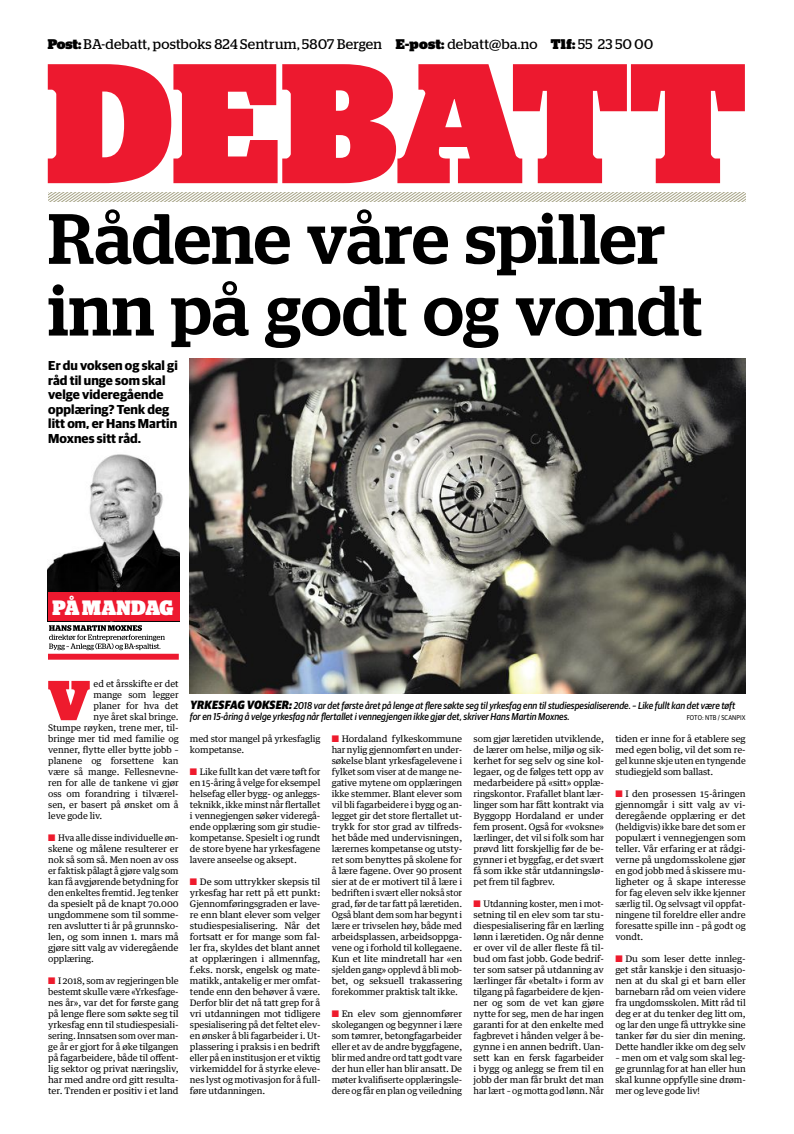
<style>
.page{position:relative;width:794px;height:1134px;background:#fff}
.page>*{position:absolute;margin:0;border:0;box-sizing:border-box;transform-origin:0 0}
.t1{font:900 170px "Stag";color:#ed192f}
.t2{font:500 71px/71.7px "Stag";color:#000}
.t3{font:900 56.1px "Stag";color:#ee1b2d}
.t4{font:900 20.8px "Stag";letter-spacing:-.005em;color:#fff;scale:.93 1}
.t5{font:14px "Stag";letter-spacing:.025em;color:#000}
.t6{font:700 13px/14.5px "Guardian Sans";letter-spacing:.005em;color:#000}
.t7{font:italic 500 10px/11px "Guardian Sans";color:#000;scale:.9 1}
.t8{font:9px/11px "Guardian Text Egyp";letter-spacing:-.01em;color:#000;text-align:justify}
.t9{font:7px "Guardian Sans";letter-spacing:.02em;color:#000;scale:.9 1}
.s1{font-weight:900}
.s2{color:#ee1b2d}
.s3{font-weight:900;font-size:12px}
</style>
<div class="page">
<img style="left:190px;top:359px;width:556px;height:334px">
<img style="left:48px;top:454px;width:131px;height:138px">
<div style="left:48px;top:592px;width:131px;height:29px;background:#ed192f"></div>
<svg style="left:49px;top:625px;width:116px;height:25px"></svg>
<div style="left:48px;top:654px;width:131px;height:6px;background:#ed192f"></div>
<svg style="left:48px;top:193px;width:698px;height:9px"></svg>
<h3 class="t5" style="left:48px;top:36px;width:607px"><span class="s1">POST:</span> BA-debatt, postboks 824 Sentrum, 5807 Bergen <span class="s1">E-POST:</span> debatt@ba.no <span class="s1">TLF:</span> 55 23 50 00</h3>
<h1 class="t1" style="left:46px;top:25px;width:701px">DEBATT</h1>
<h2 class="t2" style="left:48px;top:202px;width:655px">Rådene våre spiller inn på godt og vondt</h2>
<h3 class="t6" style="left:48px;top:357px;width:131px">Er du voksen og skal gi råd til unge som skal velge videregående opplæring? Tenk deg litt om, er Hans Martin<br>Moxnes sitt råd.</h3>
<h3 class="t4" style="left:53px;top:595px;width:131px">PÅ MANDAG</h3>
<h3 class="t3" style="left:48px;top:668px;width:44px">V</h3>
<p class="t8" style="left:94px;top:678px;width:87px">ed et årsskifte er det</p>
<p class="t8" style="left:94px;top:689px;width:87px">mange som legger</p>
<p class="t8" style="left:94px;top:700px;width:87px">planer for hva det</p>
<p class="t8" style="left:94px;top:710px;width:87px">nye året skal bringe.</p>
<p class="t8" style="left:48px;top:721px;width:132px">Stumpe røyken, trene mer, til-</p>
<p class="t8" style="left:48px;top:732px;width:132px">bringe mer tid med familie og</p>
<p class="t8" style="left:48px;top:743px;width:132px">venner, flytte eller bytte jobb –</p>
<p class="t8" style="left:48px;top:754px;width:132px">planene og forsettene kan</p>
<p class="t8" style="left:48px;top:765px;width:132px">være så mange. Fellesnevne-</p>
<p class="t8" style="left:48px;top:776px;width:132px">ren for alle de tankene vi gjør</p>
<p class="t8" style="left:48px;top:787px;width:132px">oss om forandring i tilværel-</p>
<p class="t8" style="left:48px;top:798px;width:132px">sen, er basert på ønsket om å</p>
<p class="t8" style="left:48px;top:809px;width:56px">leve gode liv.</p>
<p class="t8" style="left:48px;top:832px;width:132px"><span class="s2">■</span> Hva alle disse individuelle øn&shy;skene og målene resulterer er nok så som så. Men noen av oss er faktisk pålagt å gjøre valg som kan få avgjørende betydning for den enkeltes fremtid. Jeg tenker da spesielt på de knapt 70.000 ungdommene som til somme&shy;ren avslutter ti år på grunnsko&shy;len, og som innen 1. mars må gjøre sitt valg av videregående opplæring.</p>
<p class="t8" style="left:48px;top:975px;width:132px"><span class="s2">■</span> I 2018, som av regjeringen ble bestemt skulle være «Yrkesfage&shy;nes år», var det for første gang på lenge flere som søkte seg til yrkesfag enn til studiespesiali&shy;sering. Innsatsen som over man&shy;ge år er gjort for å øke tilgangen på fagarbeidere, både til offent&shy;lig sektor og privat næringsliv, har med andre ord gitt resulta&shy;ter. Trenden er positiv i et land</p>
<p class="t7" style="left:190px;top:699px;width:607px"><span class="s3">YRKESFAG VOKSER:</span> 2018 var det første året på lenge at flere søkte seg til yrkesfag enn til studiespesialiserende. – Like fullt kan det være tøft for en 15-åring å velge yrkesfag når flertallet i vennegjengen ikke gjør det, skriver Hans Martin Moxnes.</p>
<p class="t9" style="left:686px;top:713px;width:67px">FOTO: NTB / SCANPIX</p>
<p class="t8" style="left:190px;top:733px;width:132px">med stor mangel på yrkesfaglig kompetanse.</p>
<p class="t8" style="left:190px;top:766px;width:132px"><span class="s2">■</span> Like fullt kan det være tøft for en 15-åring å velge for eksempel helsefag eller bygg- og anleggs&shy;teknikk, ikke minst når flertallet i vennegjengen søker videregå&shy;ende opplæring som gir studie&shy;kompetanse. Spesielt i og rundt de store byene har yrkesfagene lavere anseelse og aksept.</p>
<p class="t8" style="left:190px;top:876px;width:132px"><span class="s2">■</span> De som uttrykker skepsis til yrkesfag har rett på ett punkt:<br>Gjennomføringsgraden er lave&shy;re enn blant elever som velger studiespesialisering. Når det fortsatt er for mange som fal&shy;ler fra, skyldes det blant annet at opplæringen i allmennfag, f.eks. norsk, engelsk og mate&shy;matikk, antakelig er mer omfat&shy;tende enn den behøver å være.<br>Derfor blir det nå tatt grep for å vri utdanningen mot tidligere spesialisering på det feltet elev&shy;en ønsker å bli fagarbeider i. Ut&shy;plassering i praksis i en bedrift eller på en institusjon er et viktig virkemiddel for å styrke eleve&shy;nes lyst og motivasjon for å full&shy;føre utdanningen.</p>
<p class="t8" style="left:332px;top:733px;width:132px"><span class="s2">■</span> Hordaland fylkeskommune har nylig gjennomført en under&shy;søkelse blant yrkesfagelevene i fylket som viser at de mange ne&shy;gative mytene om opplæringen ikke stemmer. Blant elever som vil bli fagarbeidere i bygg og an&shy;legget gir det store flertallet ut&shy;trykk for stor grad av tilfreds&shy;het både med undervisningen, lærernes kompetanse og utsty&shy;ret som benyttes på skolene for å lære fagene. Over 90 prosent sier at de er motivert til å lære i bedriften i svært eller nokså stor grad, før de tar fatt på læretiden.<br>Også blant dem som har begynt i lære er trivselen høy, både med arbeidsplassen, arbeidsoppga&shy;vene og i forhold til kollegaene.<br>Kun et lite mindretall har «en sjelden gang» opplevd å bli mob&shy;bet, og seksuell trakassering forekommer praktisk talt ikke.</p>
<p class="t8" style="left:332px;top:1008px;width:132px"><span class="s2">■</span> En elev som gjennomfører skolegangen og begynner i lære som tømrer, betongfagarbeider eller et av de andre byggfagene, blir med andre ord tatt godt vare der hun eller han blir ansatt. De møter kvalifiserte opplæringsle&shy;dere og får en plan og veiledning</p>
<p class="t8" style="left:473px;top:733px;width:132px">som gjør læretiden utviklende, de lærer om helse, miljø og sik&shy;kerhet for seg selv og sine kol&shy;legaer, og de følges tett opp av medarbeidere på «sitt» opplæ&shy;ringskontor. Frafallet blant lær&shy;linger som har fått kontrakt via Byggopp Hordaland er under fem prosent. Også for «voksne» lærlinger, det vil si folk som har prøvd litt forskjellig før de be&shy;gynner i et byggfag, er det svært få som ikke står utdanningslø&shy;pet frem til fagbrev.</p>
<p class="t8" style="left:473px;top:898px;width:132px"><span class="s2">■</span> Utdanning koster, men i mot&shy;setning til en elev som tar stu&shy;diespesialisering får en lærling lønn i læretiden. Og når denne er over vil de aller fleste få til&shy;bud om fast jobb. Gode bedrif&shy;ter som satser på utdanning av lærlinger får «betalt» i form av tilgang på fagarbeidere de kjen&shy;ner og som de vet kan gjøre nytte for seg, men de har ingen garanti for at den enkelte med fagbrevet i hånden velger å be&shy;gynne i en annen bedrift. Uan&shy;sett kan en fersk fagarbeider i bygg og anlegg se frem til en jobb der man får brukt det man har lært – og motta god lønn. Når</p>
<p class="t8" style="left:615px;top:733px;width:132px">tiden er inne for å etablere seg med egen bolig, vil det som re&shy;gel kunne skje uten en tyngende studiegjeld som ballast.</p>
<p class="t8" style="left:615px;top:788px;width:132px"><span class="s2">■</span> I den prosessen 15-åringen gjennomgår i sitt valg av vi&shy;deregående opplæring er det (heldigvis) ikke bare det som er populært i vennegjengen som teller. Vår erfaring er at rådgi&shy;verne på ungdomsskolene gjør en god jobb med å skissere mu&shy;ligheter og å skape interesse for fag eleven selv ikke kjenner særlig til. Og selvsagt vil oppfat&shy;ningene til foreldre eller andre foresatte spille inn – på godt og vondt.</p>
<p class="t8" style="left:615px;top:953px;width:132px"><span class="s2">■</span> Du som leser dette innleg&shy;get står kanskje i den situasjo&shy;nen at du skal gi et barn eller barnebarn råd om veien videre fra ungdomsskolen. Mitt råd til deg er at du tenker deg litt om, og lar den unge få uttrykke sine tanker før du sier din mening.<br>Dette handler ikke om deg selv</p>
<p class="t8" style="left:615px;top:1052px;width:132px">– men om et valg som skal leg&shy;ge grunnlag for at han eller hun skal kunne oppfylle sine drøm&shy;mer og leve gode liv!</p>
</div>
